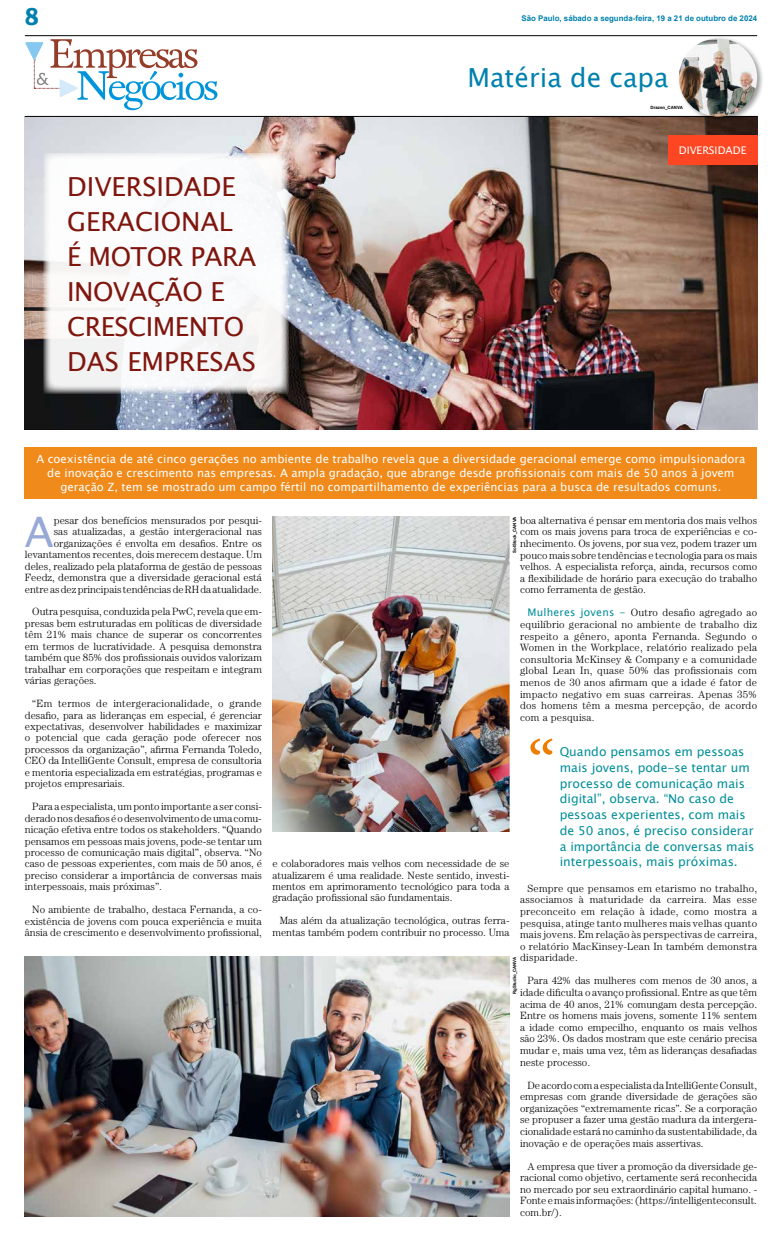
<style>
.page{position:relative;width:782px;height:1241px;background:#fff}
.page>*{position:absolute;margin:0;border:0;box-sizing:border-box;transform-origin:0 0}
.t1{font:70px "Minion Pro";color:#ef7d00}
.t2{font:42px "Lucida Sans Unicode";color:#98a9d7}
.t3{font:26.25px/35px "Lucida Sans Unicode";color:#7f160e}
.t4{font:26.25px "Lucida Sans Unicode";color:#0081ad}
.t5{font:700 26.25px "Adelle";color:#0081ad}
.t6{font:12.25px/15.8px "Lucida Sans Unicode";color:#008e99}
.t7{font:11.38px/14px "Lucida Sans Unicode";color:#fff;text-align:center}
.t8{font:300 10.5px/11.5px "Century Std";color:#000;text-align:justify}
.t9{font:10.5px "Lucida Sans Unicode";color:#fff}
.t10{font:700 7.88px "Arial";color:#0081ad}
.t11{font:700 4.38px "Arial";color:#000}
.s1{font-family:"Lucida Sans Unicode";font-weight:400;color:#008e99}
</style>
<div class="page">
<img style="left:25px;top:117px;width:731px;height:312px">
<div style="left:25px;top:447px;width:731px;height:52px;background:#f08a1a"></div>
<hr style="left:25px;top:35px;width:731px;height:1px;background:#000">
<hr style="left:25px;top:116px;width:731px;height:1px;background:#000">
<svg style="left:25px;top:39px;width:192px;height:71px"></svg>
<img style="left:25px;top:956px;width:484px;height:259px">
<img style="left:272px;top:516px;width:237px;height:315px">
<div style="left:676px;top:36px;width:88px;height:88px;background:#000;opacity:.4"></div>
<img style="left:678px;top:38px;width:78px;height:79px;border-radius:39px">
<div style="left:667px;top:135px;width:89px;height:30px;background:#fe4622"></div>
<div style="left:43px;top:153px;width:246px;height:240px;background:#fff"></div>
<h3 class="t5" style="left:25px;top:-2px;width:16px">8</h3>
<p class="t10" style="left:521px;top:12px;width:237px">São Paulo, sábado a segunda-feira, 19 a 21 de outubro de 2024</p>
<h3 class="t4" style="left:467px;top:56px;width:202px">Matéria de capa</h3>
<p class="t11" style="left:650px;top:105px;width:34px">Drazen_CANVA</p>
<h3 class="t3" style="left:67px;top:169px;width:190px">DIVERSIDADE<br>GERACIONAL<br>É MOTOR PARA<br>INOVAÇÃO E<br>CRESCIMENTO<br>DAS EMPRESAS</h3>
<p class="t9" style="left:678px;top:142px;width:69px">DIVERSIDADE</p>
<p class="t7" style="left:36px;top:452px;width:710px">A coexistência de até cinco gerações no ambiente de trabalho revela que a diversidade geracional emerge como impulsionadora de inovação e crescimento nas empresas. A ampla gradação, que abrange desde profissionais com mais de 50 anos à jovem geração Z, tem se mostrado um campo fértil no compartilhamento de experiências para a busca de resultados comuns.</p>
<h2 class="t2" style="left:25px;top:498px;width:30px">A</h2>
<p class="t8" style="left:25px;top:514px;width:238px;text-align:right">pesar dos benefícios mensurados por pesqui-<br>sas atualizadas, a gestão intergeracional nas organizações é envolta em desafios. Entre os levantamentos recentes, dois merecem destaque. Um deles, realizado pela plataforma de gestão de pessoas Feedz, demonstra que a diversidade geracional está entre as dez principais tendências de RH da atualidade.</p>
<p class="t8" style="left:25px;top:606px;width:238px;text-indent:7px">Outra pesquisa, conduzida pela PwC, revela que em&shy;presas bem estruturadas em políticas de diversidade têm 21% mais chance de superar os concorrentes em termos de lucratividade. A pesquisa demonstra também que 85% dos profissionais ouvidos valorizam trabalhar em corporações que respeitam e integram várias gerações.</p>
<p class="t8" style="left:25px;top:697px;width:238px;text-indent:7px">“Em termos de intergeracionalidade, o grande desafio, para as lideranças em especial, é gerenciar expectativas, desenvolver habilidades e maximizar o potencial que cada geração pode oferecer nos processos da organização”, afirma Fernanda Toledo, CEO da IntelliGente Consult, empresa de consultoria e mentoria especializada em estratégias, programas e projetos empresariais.</p>
<p class="t8" style="left:25px;top:800px;width:238px;text-indent:7px">Para a especialista, um ponto importante a ser consi&shy;derado nos desafios é o desenvolvimento de uma comu&shy;nicação efetiva entre todos os stakeholders. “Quando pensamos em pessoas mais jovens, pode-se tentar um processo de comunicação mais digital”, observa. “No caso de pessoas experientes, com mais de 50 anos, é preciso considerar a importância de conversas mais interpessoais, mais próximas”.</p>
<p class="t8" style="left:25px;top:903px;width:238px;text-indent:7px">No ambiente de trabalho, destaca Fernanda, a co&shy;existência de jovens com pouca experiência e muita ânsia de crescimento e desenvolvimento profissional,</p>
<p class="t11" style="left:511px;top:553px;width:38px;rotate:-90deg">SolStock_CANVA</p>
<p class="t8" style="left:520px;top:514px;width:238px">boa alternativa é pensar em mentoria dos mais velhos com os mais jovens para troca de experiências e co&shy;nhecimento. Os jovens, por sua vez, podem trazer um pouco mais sobre tendências e tecnologia para os mais velhos. A especialista reforça, ainda, recursos como a flexibilidade de horário para execução do trabalho como ferramenta de gestão.</p>
<p class="t8" style="left:520px;top:607px;width:238px;text-indent:7px"><span class="s1">Mulheres jovens -</span> Outro desafio agregado ao equilíbrio geracional no ambiente de trabalho diz respeito a gênero, aponta Fernanda. Segundo o Women in the Workplace, relatório realizado pela consultoria McKinsey &amp; Company e a comunidade global Lean In, quase 50% das profissionais com menos de 30 anos afirmam que a idade é fator de impacto negativo em suas carreiras. Apenas 35% dos homens têm a mesma percepção, de acordo com a pesquisa.</p>
<h1 class="t1" style="left:527px;top:719px;width:29px">“</h1>
<p class="t6" style="left:559px;top:743px;width:196px">Quando pensamos em pessoas mais jovens, pode-se tentar um processo de comunicação mais digital”, observa. “No caso de pessoas experientes, com mais de 50 anos, é preciso considerar a importância de conversas mais interpessoais, mais próximas.</p>
<p class="t8" style="left:272px;top:857px;width:238px">e colaboradores mais velhos com necessidade de se atualizarem é uma realidade. Neste sentido, investi&shy;mentos em aprimoramento tecnológico para toda a gradação profissional são fundamentais.</p>
<p class="t8" style="left:272px;top:914px;width:238px;text-align:right">Mas além da atualização tecnológica, outras ferra&shy;mentas também podem contribuir no processo. Uma</p>
<p class="t8" style="left:520px;top:882px;width:238px;text-indent:7px">Sempre que pensamos em etarismo no trabalho, associamos à maturidade da carreira. Mas esse preconceito em relação à idade, como mostra a pesquisa, atinge tanto mulheres mais velhas quanto mais jovens. Em relação às perspectivas de carreira, o relatório MacKinsey-Lean In também demonstra disparidade.</p>
<p class="t8" style="left:520px;top:974px;width:238px;text-indent:7px">Para 42% das mulheres com menos de 30 anos, a idade dificulta o avanço profissional. Entre as que têm acima de 40 anos, 21% comungam desta percepção.<br>Entre os homens mais jovens, somente 11% sentem a idade como empecilho, enquanto os mais velhos são 23%. Os dados mostram que este cenário precisa mudar e, mais uma vez, têm as lideranças desafiadas neste processo.</p>
<p class="t8" style="left:520px;top:1078px;width:238px;text-indent:7px">De acordo com a especialista da IntelliGente Consult, empresas com grande diversidade de gerações são organizações “extremamente ricas”. Se a corporação se propuser a fazer uma gestão madura da intergera&shy;cionalidade estará no caminho da sustentabilidade, da inovação e de operações mais assertivas.</p>
<p class="t8" style="left:520px;top:1159px;width:238px;text-indent:7px">A empresa que tiver a promoção da diversidade ge&shy;racional como objetivo, certamente será reconhecida no mercado por seu extraordinário capital humano. - Fonte e mais informações: (https://intelligenteconsult. com.br/).</p>
<p class="t11" style="left:511px;top:993px;width:39px;rotate:-90deg">RgStudio_CANVA</p>
</div>
